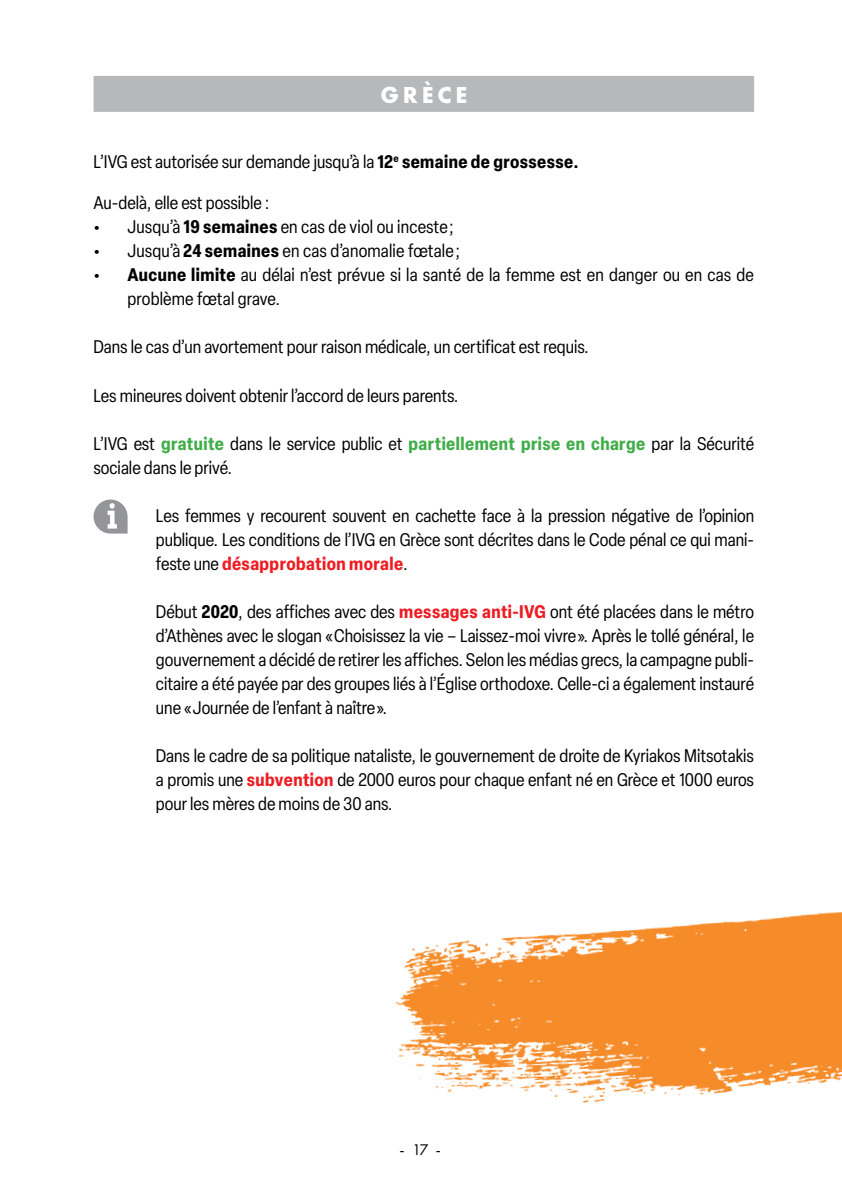
<style>
.page{position:relative;width:842px;height:1191px;background:#fff}
.page>*{position:absolute;margin:0;border:0;box-sizing:border-box;transform-origin:0 0}
.t1{font:700 24px "Futura PT";letter-spacing:.16em;color:#fff}
.t2{font:condensed 18px/24px "Elza";color:#000;text-align:justify}
.t3{font:16px "Futura PT";color:#000}
.s1{font-weight:700}
.s2{font-weight:700;color:#41ad49}
.s3{font-weight:700;color:#ed1d24}
</style>
<div class="page">
<img style="left:395px;top:912px;width:447px;height:191px">
<div style="left:94px;top:76px;width:660px;height:36px;background:#b6b8ba"></div>
<svg style="left:94px;top:499px;width:34px;height:34px"></svg>
<h1 class="t1" style="left:380px;top:80px;width:88px">GRÈCE</h1>
<p class="t2" style="left:94px;top:150px;width:487px">L’IVG est autorisée sur demande jusqu’à la <span class="s1">12</span><sup>e</sup> <span class="s1">semaine de grossesse.</span></p>
<p class="t2" style="left:94px;top:191px;width:178px">Au-delà, elle est possible :</p>
<p class="t2" style="left:94px;top:215px;width:362px"><span class="s1">•</span> Jusqu’à <span class="s1">19 semaines</span> en cas de viol ou inceste ;</p>
<p class="t2" style="left:94px;top:239px;width:368px"><span class="s1">•</span> Jusqu’à <span class="s1">24 semaines</span> en cas d’anomalie fœtale ;</p>
<p class="t2" style="left:128px;top:263px;width:628px;text-indent:-34px"><span class="s1">• Aucune limite</span> au délai n’est prévue si la santé de la femme est en danger ou en cas de problème fœtal grave.</p>
<p class="t2" style="left:94px;top:335px;width:497px">Dans le cas d’un avortement pour raison médicale, un certificat est requis.</p>
<p class="t2" style="left:94px;top:383px;width:367px">Les mineures doivent obtenir l’accord de leurs parents.</p>
<p class="t2" style="left:94px;top:431px;width:662px">L’IVG est <span class="s2">gratuite</span> dans le service public et <span class="s2">partiellement prise en charge</span> par la Sécurité sociale dans le privé.</p>
<p class="t2" style="left:156px;top:503px;width:600px">Les femmes y recourent souvent en cachette face à la pression négative de l’opinion publique. Les conditions de l’IVG en Grèce sont décrites dans le Code pénal ce qui mani&shy;feste une <span class="s3">désapprobation morale</span>.</p>
<p class="t2" style="left:156px;top:599px;width:600px">Début <span class="s1">2020</span>, des affiches avec des <span class="s3">messages anti-IVG</span> ont été placées dans le métro d’Athènes avec le slogan « Choisissez la vie – Laissez-moi vivre ». Après le tollé général, le gouvernement a décidé de retirer les affiches. Selon les médias grecs, la campagne publi&shy;citaire a été payée par des groupes liés à l’Église orthodoxe. Celle-ci a également instauré une « Journée de l’enfant à naître ».</p>
<p class="t2" style="left:156px;top:743px;width:600px">Dans le cadre de sa politique nataliste, le gouvernement de droite de Kyriakos Mitsotakis a promis une <span class="s3">subvention</span> de 2000 euros pour chaque enfant né en Grèce et 1000 euros pour les mères de moins de 30 ans.</p>
<p class="t3" style="left:399px;top:1139px;width:43px">- 17 -</p>
</div>
